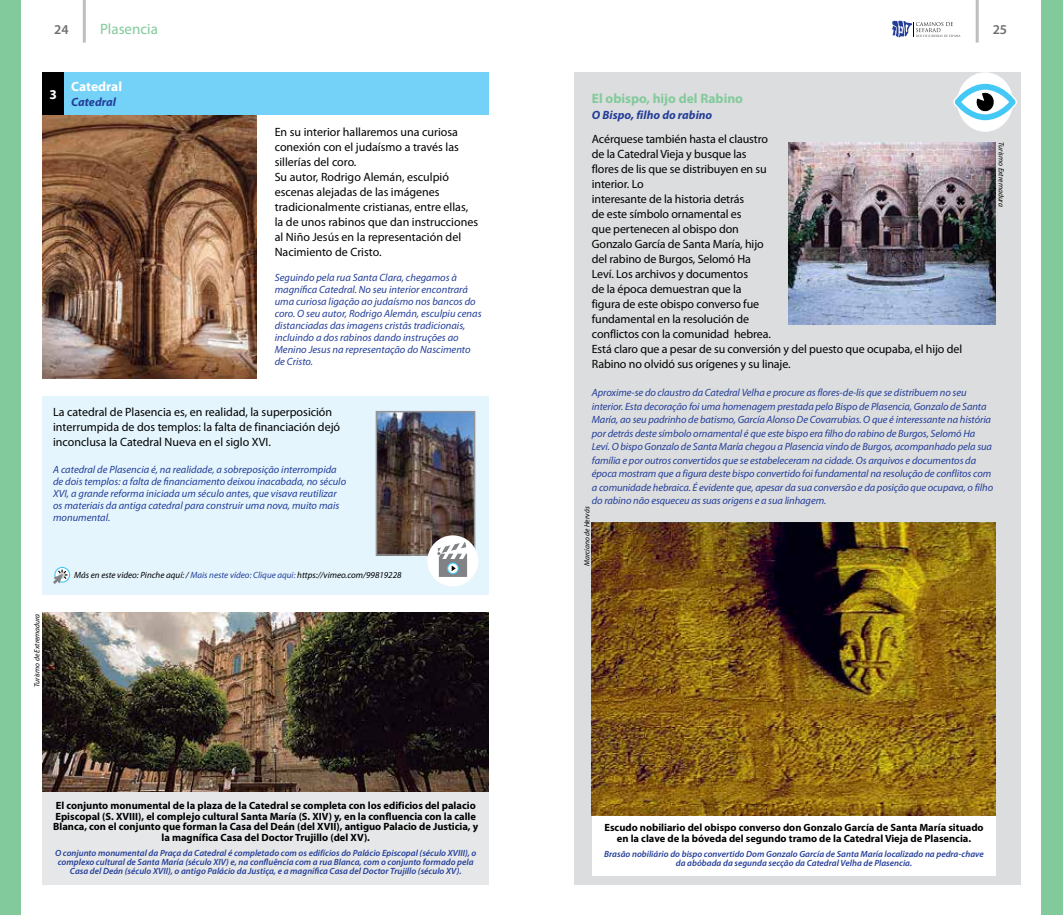
<style>
.page{position:relative;width:1063px;height:915px;background:#fff}
.page>*{position:absolute;margin:0;border:0;box-sizing:border-box;transform-origin:0 0}
.t1{font:15px "Myriad Pro";color:#82ca9c}
.t2{font:700 13.5px "Myriad Pro";color:#82ca9c}
.t3{font:700 13.5px "Myriad Pro";letter-spacing:-.005em;color:#fff}
.t4{font:600 13.5px "Myriad Pro";color:#6d6e71}
.t5{font:12px/15px "Myriad Pro";letter-spacing:-.01em;color:#000}
.t6{font:italic 700 12px "Myriad Pro";color:#233e99}
.t7{font:italic 10.5px/12px "Myriad Pro";letter-spacing:-.01em;color:#233e99}
.t8{font:700 10.5px/10.5px "Myriad Pro";color:#000;text-align:center}
.t9{font:italic 600 9px/9px "Myriad Pro";color:#233e99;text-align:center}
.t10{font:italic 9px "Myriad Pro";color:#000}
.t11{font:italic 7.5px "Myriad Pro";color:#000}
.s1{color:#233e99}
</style>
<div class="page">
<div style="left:1042px;top:0;width:21px;height:914px;background:#82ca9c"></div>
<hr style="left:976px;top:0;width:3px;height:43px;background:#bcbec0">
<svg style="left:892px;top:21px;width:69px;height:17px"></svg>
<hr style="left:83px;top:0;width:3px;height:43px;background:#bcbec0">
<div style="left:0;top:0;width:21px;height:914px;background:#82ca9c"></div>
<img style="left:43px;top:115px;width:214px;height:263px">
<div style="left:43px;top:72px;width:446px;height:43px;background:#74d1f7"></div>
<div style="left:43px;top:72px;width:21px;height:43px;background:#000"></div>
<div style="left:43px;top:396px;width:446px;height:198px;background:#e4f5fd"></div>
<img style="left:379px;top:414px;width:93px;height:138px">
<div style="left:376px;top:411px;width:99px;height:144px;border:2px solid #939598"></div>
<img style="left:43px;top:612px;width:446px;height:180px">
<div style="left:43px;top:792px;width:446px;height:92px;background:#e6e7e8"></div>
<div style="left:574px;top:72px;width:446px;height:812px;background:#dcddde"></div>
<img style="left:788px;top:142px;width:208px;height:183px">
<div style="left:957px;top:72px;width:56px;height:60px;background:#fff;border-radius:50%"></div>
<svg style="left:953px;top:83px;width:64px;height:38px"></svg>
<div style="left:592px;top:812px;width:404px;height:63px;background:#fff"></div>
<svg style="left:54px;top:566px;width:16px;height:16px"></svg>
<svg style="left:55px;top:567px;width:14px;height:14px"></svg>
<svg style="left:53px;top:569px;width:15px;height:14px"></svg>
<div style="left:427px;top:535px;width:51px;height:51px;background:#fff;border-radius:50%"></div>
<svg style="left:437px;top:542px;width:30px;height:34px"></svg>
<img style="left:592px;top:522px;width:404px;height:292px">
<p class="t4" style="left:54px;top:21px;width:16px">24</p>
<h1 class="t1" style="left:100px;top:20px;width:59px">Plasencia</h1>
<p class="t4" style="left:993px;top:21px;width:16px">25</p>
<p class="t3" style="left:49px;top:85px;width:9px">3</p>
<p class="t3" style="left:71px;top:78px;width:52px">Catedral</p>
<p class="t6" style="left:71px;top:94px;width:46px">Catedral</p>
<p class="t5" style="left:275px;top:124px;width:205px">En su interior hallaremos una curiosa conexión con el judaísmo a través las sillerías del coro.<br>Su autor, Rodrigo Alemán, esculpió escenas alejadas de las imágenes tradicionalmente cristianas, entre ellas, la de unos rabinos que dan instrucciones al Niño Jesús en la representación del Nacimiento de Cristo.</p>
<p class="t7" style="left:275px;top:271px;width:208px">Seguindo pela rua Santa Clara, chegamos à magnífica Catedral. No seu interior encontrará uma curiosa ligação ao judaísmo nos bancos do coro. O seu autor, Rodrigo Alemán, esculpiu cenas distanciadas das imagens cristãs tradicionais, incluindo a dos rabinos dando instruções ao Menino Jesus na representação do Nascimento de Cristo.</p>
<p class="t5" style="left:53px;top:404px;width:289px">La catedral de Plasencia es, en realidad, la superposición interrumpida de dos templos: la falta de financiación dejó inconclusa la Catedral Nueva en el siglo XVI.</p>
<p class="t7" style="left:53px;top:463px;width:295px">A catedral de Plasencia é, na realidade, a sobreposição interrompida de dois templos: a falta de financiamento deixou inacabada, no século XVI, a grande reforma iniciada um século antes, que visava reutilizar os materiais da antiga catedral para construir uma nova, muito mais monumental.</p>
<p class="t11" style="left:32px;top:686px;width:75px;rotate:-90deg">Turismo de Extremadura</p>
<p class="t10" style="left:74px;top:569px;width:329px">Más en este video: Pinche aquí: / <span class="s1">Mais neste vídeo: Clique aqui:</span> https://vimeo.com/99819228</p>
<p class="t2" style="left:592px;top:89px;width:153px">El obispo, hijo del Rabino</p>
<p class="t6" style="left:592px;top:107px;width:122px">O Bispo, filho do rabino</p>
<p class="t5" style="left:592px;top:131px;width:372px">Acérquese también hasta el claustro<br>de la Catedral Vieja y busque las<br>flores de lis que se distribuyen en su<br>interior. Lo<br>interesante de la historia detrás<br>de este símbolo ornamental es<br>que pertenecen al obispo don<br>Gonzalo García de Santa María, hijo<br>del rabino de Burgos, Selomó Ha<br>Leví. Los archivos y documentos<br>de la época demuestran que la<br>figura de este obispo converso fue<br>fundamental en la resolución de<br>conflictos con la comunidad hebrea.<br>Está claro que a pesar de su conversión y del puesto que ocupaba, el hijo del Rabino no olvidó sus orígenes y su linaje.</p>
<p class="t7" style="left:592px;top:385px;width:403px;line-height:13.5px">Aproxime-se do claustro da Catedral Velha e procure as flores-de-lis que se distribuem no seu interior. Esta decoração foi uma homenagem prestada pelo Bispo de Plasencia, Gonzalo de Santa María, ao seu padrinho de batismo, García Alonso De Covarrubias. O que é interessante na história por detrás deste símbolo ornamental é que este bispo era filho do rabino de Burgos, Selomó Ha Leví. O bispo Gonzalo de Santa María chegou a Plasencia vindo de Burgos, acompanhado pela sua família e por outros convertidos que se estabeleceram na cidade. Os arquivos e documentos da época mostram que a figura deste bispo convertido foi fundamental na resolução de conflitos com a comunidade hebraica. É evidente que, apesar da sua conversão e da posição que ocupava, o filho do rabino não esqueceu as suas origens e a sua linhagem.</p>
<p class="t11" style="left:1006px;top:142px;width:66px;rotate:90deg">Turismo Extremadura</p>
<p class="t11" style="left:582px;top:566px;width:61px;rotate:-90deg">Marciano de Hervás</p>
<p class="t8" style="left:53px;top:799px;width:427px">El conjunto monumental de la plaza de la Catedral se completa con los edificios del palacio Episcopal (S. XVIII), el complejo cultural Santa María (S. XIV) y, en la confluencia con la calle Blanca, con el conjunto que forman la Casa del Deán (del XVII), antiguo Palacio de Justicia, y la magnífica Casa del Doctor Trujillo (del XV).</p>
<p class="t9" style="left:55px;top:847px;width:423px">O conjunto monumental da Praça da Catedral é completado com os edifícios do Palácio Episcopal (século XVIII), o complexo cultural de Santa María (século XIV) e, na confluência com a rua Blanca, com o conjunto formado pela<br>Casa del Deán (século XVII), o antigo Palácio da Justiça, e a magnífica Casa del Doctor Trujillo (século XV).</p>
<p class="t8" style="left:604px;top:822px;width:381px">Escudo nobiliario del obispo converso don Gonzalo García de Santa María situado en la clave de la bóveda del segundo tramo de la Catedral Vieja de Plasencia.</p>
<p class="t9" style="left:604px;top:848px;width:381px">Brasão nobiliário do bispo convertido Dom Gonzalo García de Santa María localizado na pedra-chave da abóbada da segunda secção da Catedral Velha de Plasencia.</p>
</div>
